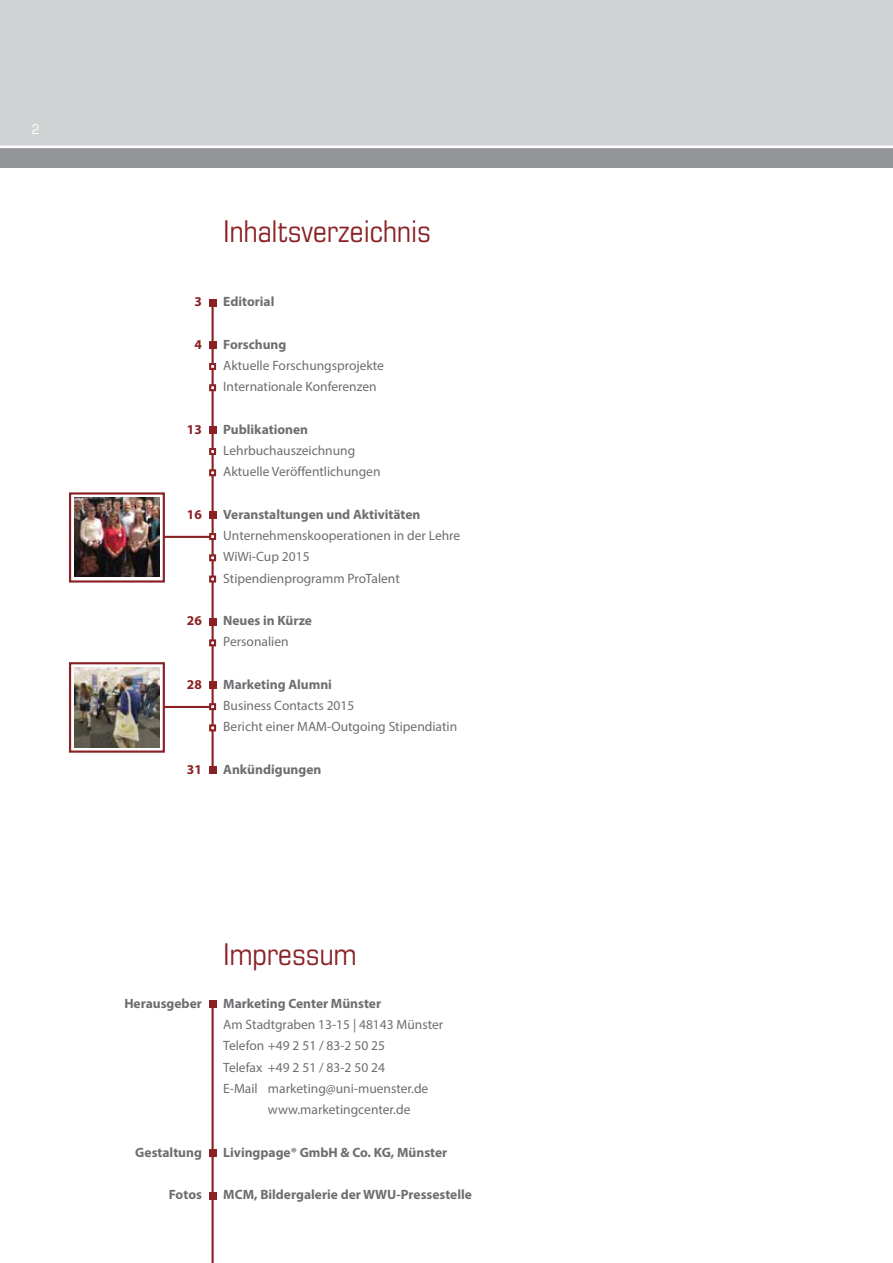
<style>
.page{position:relative;width:893px;height:1263px;background:#fff}
.page>*{position:absolute;margin:0;border:0;box-sizing:border-box;transform-origin:0 0}
.t1{font:condensed 30px "Eurostile LT Std";color:#8a2225}
.t2{font:13.5px/21.3px "Myriad Pro";color:#6d6e71}
.t3{font:700 13.5px "Myriad Pro";color:#6d6e71}
.t4{font:700 13.5px "Myriad Pro";color:#8a2225}
.t5{font:condensed 13.5px "Eurostile LT Std";color:#fff}
</style>
<div class="page">
<div style="left:0;top:0;width:893px;height:168px;background:#d1d3d4"></div>
<div style="left:0;top:147px;width:893px;height:21px;background:#939598"></div>
<hr style="left:0;top:146px;width:893px;height:2px;background:#fff">
<div style="left:209px;top:1001px;width:7px;height:7px;background:#8a2225"></div>
<hr style="left:212px;top:1008px;width:2px;height:255px;background:#8a2225">
<div style="left:209px;top:1150px;width:7px;height:7px;background:#8a2225"></div>
<div style="left:209px;top:299px;width:7px;height:7px;background:#8a2225"></div>
<div style="left:209px;top:342px;width:7px;height:7px;background:#8a2225"></div>
<div style="left:209px;top:427px;width:7px;height:7px;background:#8a2225"></div>
<div style="left:209px;top:512px;width:7px;height:7px;background:#8a2225"></div>
<div style="left:209px;top:618px;width:7px;height:7px;background:#8a2225"></div>
<hr style="left:212px;top:305px;width:2px;height:465px;background:#8a2225">
<svg style="left:209px;top:469px;width:7px;height:7px"></svg>
<svg style="left:209px;top:554px;width:7px;height:7px"></svg>
<hr style="left:164px;top:706px;width:49px;height:2px;background:#8a2225">
<hr style="left:164px;top:536px;width:46px;height:2px;background:#8a2225">
<svg style="left:209px;top:448px;width:7px;height:7px"></svg>
<svg style="left:209px;top:363px;width:7px;height:7px"></svg>
<svg style="left:209px;top:533px;width:7px;height:7px"></svg>
<div style="left:209px;top:682px;width:7px;height:7px;background:#8a2225"></div>
<div style="left:209px;top:1192px;width:7px;height:7px;background:#8a2225"></div>
<svg style="left:209px;top:703px;width:7px;height:7px"></svg>
<svg style="left:209px;top:724px;width:7px;height:7px"></svg>
<div style="left:209px;top:767px;width:7px;height:7px;background:#8a2225"></div>
<svg style="left:209px;top:576px;width:7px;height:7px"></svg>
<svg style="left:69px;top:492px;width:97px;height:91px"></svg>
<svg style="left:69px;top:662px;width:97px;height:91px"></svg>
<svg style="left:209px;top:384px;width:7px;height:7px"></svg>
<svg style="left:209px;top:639px;width:7px;height:7px"></svg>
<img style="left:74px;top:497px;width:85px;height:80px">
<img style="left:74px;top:668px;width:85px;height:79px">
<p class="t5" style="left:32px;top:121px;width:9px">2</p>
<p class="t4" style="left:194px;top:293px;width:9px">3</p>
<p class="t4" style="left:194px;top:335px;width:9px">4</p>
<p class="t4" style="left:187px;top:420px;width:16px">13</p>
<p class="t4" style="left:187px;top:505px;width:16px">16</p>
<p class="t4" style="left:187px;top:612px;width:16px">26</p>
<p class="t4" style="left:187px;top:676px;width:16px">28</p>
<p class="t4" style="left:187px;top:761px;width:16px">31</p>
<h1 class="t1" style="left:223px;top:214px;width:209px">Inhaltsverzeichnis</h1>
<p class="t3" style="left:223px;top:293px;width:53px">Editorial</p>
<p class="t3" style="left:223px;top:335px;width:65px">Forschung</p>
<p class="t2" style="left:223px;top:355px;width:162px">Aktuelle Forschungsprojekte<br>Internationale Konferenzen</p>
<p class="t3" style="left:223px;top:420px;width:86px">Publikationen</p>
<p class="t2" style="left:223px;top:440px;width:159px">Lehrbuchauszeichnung<br>Aktuelle Veröffentlichungen</p>
<p class="t3" style="left:223px;top:505px;width:199px">Veranstaltungen und Aktivitäten</p>
<p class="t2" style="left:223px;top:525px;width:239px">Unternehmenskooperationen in der Lehre<br>WiWi-Cup 2015<br>Stipendienprogramm ProTalent</p>
<p class="t3" style="left:223px;top:612px;width:90px">Neues in Kürze</p>
<p class="t2" style="left:223px;top:631px;width:67px">Personalien</p>
<p class="t3" style="left:223px;top:676px;width:110px">Marketing Alumni</p>
<p class="t2" style="left:223px;top:695px;width:235px">Business Contacts 2015<br>Bericht einer MAM-Outgoing Stipendiatin</p>
<p class="t3" style="left:223px;top:761px;width:100px">Ankündigungen</p>
<p class="t3" style="left:124px;top:994px;width:79px">Herausgeber</p>
<p class="t3" style="left:135px;top:1143px;width:68px">Gestaltung</p>
<p class="t3" style="left:169px;top:1186px;width:35px">Fotos</p>
<h1 class="t1" style="left:223px;top:937px;width:135px">Impressum</h1>
<p class="t3" style="left:223px;top:994px;width:159px">Marketing Center Münster</p>
<p class="t2" style="left:223px;top:1014px;width:222px">Am Stadtgraben 13-15 | 48143 Münster</p>
<p class="t2" style="left:223px;top:1035px;width:163px">Telefon +49 2 51 / 83-2 50 25</p>
<p class="t2" style="left:223px;top:1056px;width:163px">Telefax +49 2 51 / 83-2 50 24</p>
<p class="t2" style="left:223px;top:1077px;width:207px">E-Mail marketing@uni-muenster.de</p>
<p class="t2" style="left:268px;top:1099px;width:144px">www.marketingcenter.de</p>
<p class="t3" style="left:223px;top:1143px;width:226px">Livingpage® GmbH &amp; Co. KG, Münster</p>
<p class="t3" style="left:223px;top:1186px;width:250px">MCM, Bildergalerie der WWU-Pressestelle</p>
</div>
